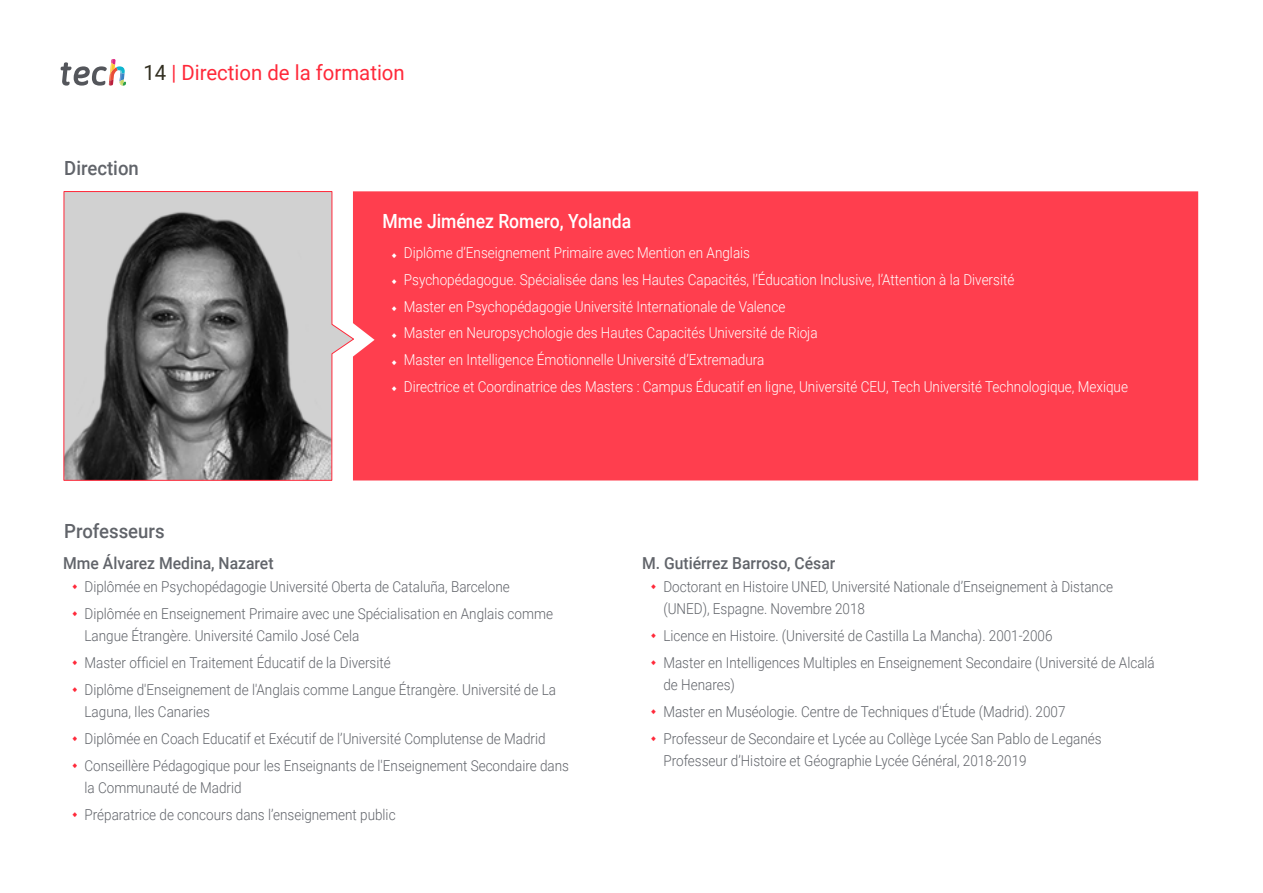
<style>
.page{position:relative;width:1263px;height:893px;background:#fff}
.page>*{position:absolute;margin:0;border:0;box-sizing:border-box;transform-origin:0 0}
.t1{font:21px "Roboto";color:#ff293a}
.t2{font:500 19.5px "Roboto";color:#fff;scale:.9 1}
.t3{font:500 19.5px "Roboto";color:#61646a;scale:.95 1}
.t4{font:500 16.5px "Roboto";color:#61646a;scale:.95 1}
.t5{font:300 15px/26.7px "Roboto";color:#61646a;scale:.9 1}
.t6{font:300 15px/26.7px "Roboto";color:#fff;scale:.9 1}
.s1{color:#312e20}
</style>
<div class="page">
<svg style="left:61px;top:59px;width:65px;height:27px"></svg>
<div style="left:354px;top:191px;width:844px;height:289px;background:#ff3e4e"></div>
<svg style="left:63px;top:191px;width:291px;height:290px;background:#8a8888"></svg>
<svg style="left:392px;top:253px;width:4px;height:5px"></svg>
<svg style="left:392px;top:279px;width:4px;height:5px"></svg>
<svg style="left:392px;top:306px;width:4px;height:5px"></svg>
<svg style="left:392px;top:333px;width:4px;height:5px"></svg>
<svg style="left:392px;top:360px;width:4px;height:5px"></svg>
<svg style="left:392px;top:386px;width:4px;height:5px"></svg>
<h1 class="t1" style="left:144px;top:57px;width:263px"><span class="s1">14</span> | Direction de la formation</h1>
<h2 class="t3" style="left:64px;top:154px;width:80px">Direction</h2>
<h2 class="t2" style="left:383px;top:208px;width:278px">Mme Jiménez Romero, Yolanda</h2>
<p class="t6" style="left:404px;top:239px;width:806px">Diplôme d’Enseignement Primaire avec Mention en Anglais<br>Psychopédagogue. Spécialisée dans les Hautes Capacités, l’Éducation Inclusive, l’Attention à la Diversité<br>Master en Psychopédagogie Université Internationale de Valence<br>Master en Neuropsychologie des Hautes Capacités Université de Rioja<br>Master en Intelligence Émotionnelle Université d’Extremadura<br>Directrice et Coordinatrice des Masters : Campus Éducatif en ligne, Université CEU, Tech Université Technologique, Mexique</p>
<h2 class="t3" style="left:64px;top:517px;width:107px">Professeurs</h2>
<p class="t4" style="left:63px;top:552px;width:223px">Mme Álvarez Medina, Nazaret</p>
<p class="t5" style="left:85px;top:573px;width:522px">Diplômée en Psychopédagogie Université Oberta de Cataluña, Barcelone<br>Diplômée en Enseignement Primaire avec une Spécialisation en Anglais comme</p>
<p class="t5" style="left:85px;top:622px;width:525px">Langue Étrangère. Université Camilo José Cela<br>Master officiel en Traitement Éducatif de la Diversité<br>Diplôme d'Enseignement de l'Anglais comme Langue Étrangère. Université de La</p>
<p class="t5" style="left:85px;top:698px;width:540px">Laguna, Iles Canaries<br>Diplômée en Coach Educatif et Exécutif de l’Université Complutense de Madrid<br>Conseillère Pédagogique pour les Enseignants de l'Enseignement Secondaire dans</p>
<p class="t5" style="left:85px;top:774px;width:347px">la Communauté de Madrid<br>Préparatrice de concours dans l’enseignement public</p>
<p class="t4" style="left:642px;top:552px;width:205px">M. Gutiérrez Barroso, César</p>
<p class="t5" style="left:663px;top:575px;width:501px;line-height:22.5px">Doctorant en Histoire UNED, Université Nationale d’Enseignement à Distance (UNED), Espagne. Novembre 2018</p>
<p class="t5" style="left:663px;top:622px;width:548px">Licence en Histoire. (Université de Castilla La Mancha). 2001-2006<br>Master en Intelligences Multiples en Enseignement Secondaire (Université de Alcalá</p>
<p class="t5" style="left:663px;top:671px;width:488px">de Henares)<br>Master en Muséologie. Centre de Techniques d'Étude (Madrid). 2007<br>Professeur de Secondaire et Lycée au Collège Lycée San Pablo de Leganés</p>
<p class="t5" style="left:663px;top:747px;width:405px">Professeur d’Histoire et Géographie Lycée Général, 2018-2019</p>
</div>
